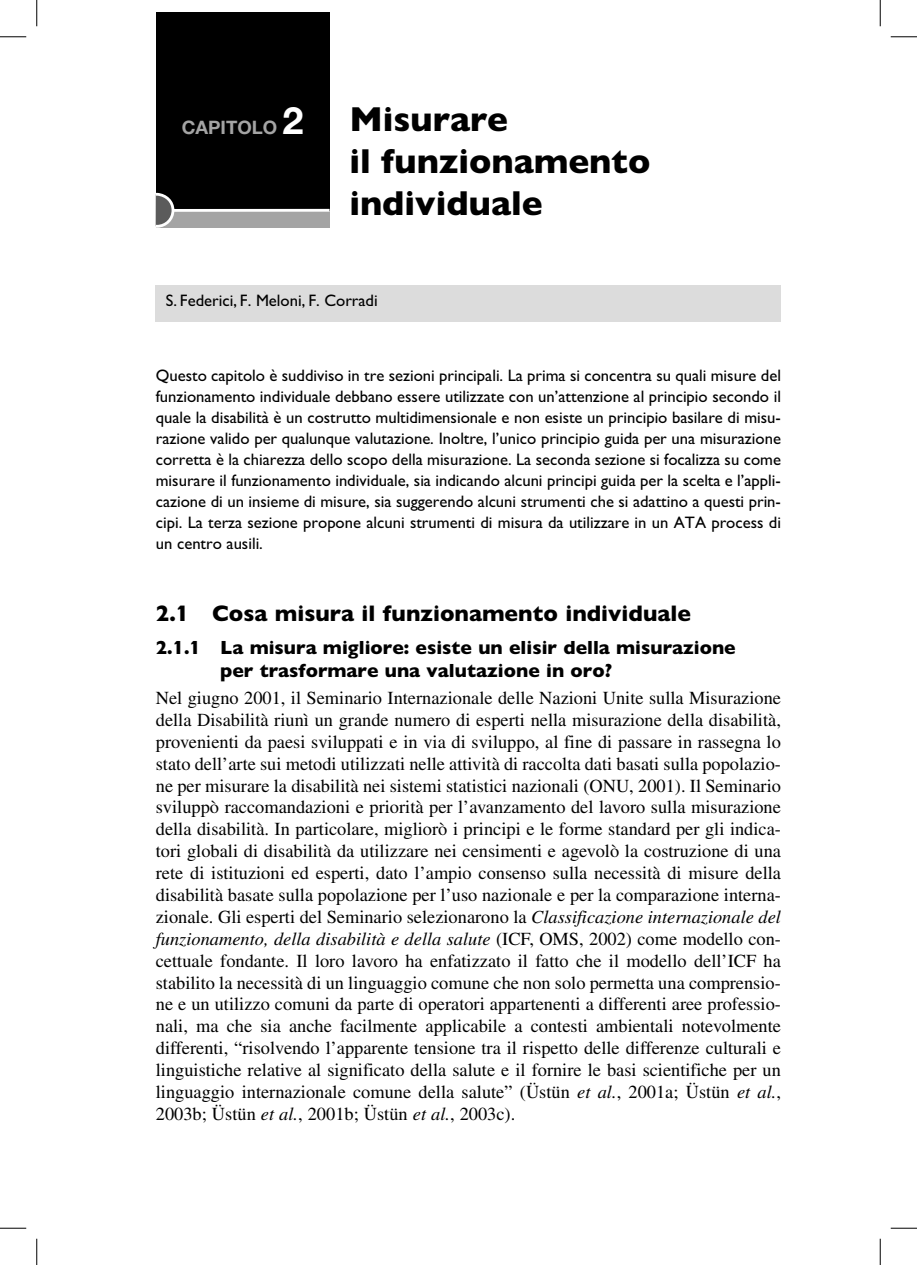
<style>
.page{position:relative;width:917px;height:1265px;background:#fff}
.page>*{position:absolute;margin:0;border:0;box-sizing:border-box;transform-origin:0 0}
.t1{font:700 35px/42px "PE Gill Sans";color:#000}
.t2{font:700 22.75px "PE Gill Sans";color:#000}
.t3{font:700 19.25px/23.1px "PE Gill Sans";color:#000}
.t4{font:700 18.55px "Helvetica Neue LT Std";color:#a4a4a4}
.t5{font:18.38px/21.9px "Times LT Std";color:#000;text-align:justify}
.t6{font:16.62px/21px "PE Gill Sans";color:#000;text-align:justify}
.s1{font-size:37.8px;color:#fff}
.s2{font-style:italic}
</style>
<div class="page">
<div style="left:156px;top:203px;width:174px;height:25px;background:#a4a4a4"></div>
<div style="left:156px;top:12px;width:174px;height:198px;background:#000"></div>
<hr style="left:173px;top:209px;width:157px;height:3px;background:#fff">
<svg style="left:155px;top:192px;width:21px;height:36px"></svg>
<div style="left:156px;top:285px;width:625px;height:36px;background:#dcdcdc"></div>
<svg style="left:0;top:36px;width:26px;height:1px"></svg>
<svg style="left:891px;top:36px;width:26px;height:1px"></svg>
<svg style="left:0;top:1227px;width:26px;height:1px"></svg>
<svg style="left:891px;top:1227px;width:26px;height:1px"></svg>
<svg style="left:36px;top:0;width:1px;height:26px"></svg>
<svg style="left:36px;top:1238px;width:1px;height:26px"></svg>
<svg style="left:880px;top:0;width:1px;height:26px"></svg>
<svg style="left:880px;top:1238px;width:1px;height:26px"></svg>
<p class="t4" style="left:182px;top:116px;width:328px">CAPITOLO <span class="s1">2</span> <sup>Misurare</sup></p>
<h1 class="t1" style="left:349px;top:140px;width:303px">il funzionamento individuale</h1>
<p class="t6" style="left:166px;top:290px;width:213px">S. Federici, F. Meloni, F. Corradi</p>
<p class="t6" style="left:156px;top:364px;width:627px">Questo capitolo è suddiviso in tre sezioni principali. La prima si concentra su quali misure del funzionamento individuale debbano essere utilizzate con un’attenzione al principio secondo il quale la disabilità è un costrutto multidimensionale e non esiste un principio basilare di misu&shy;razione valido per qualunque valutazione. Inoltre, l’unico principio guida per una misurazione corretta è la chiarezza dello scopo della misurazione. La seconda sezione si focalizza su come misurare il funzionamento individuale, sia indicando alcuni principi guida per la scelta e l’appli&shy;cazione di un insieme di misure, sia suggerendo alcuni strumenti che si adattino a questi prin&shy;cipi. La terza sezione propone alcuni strumenti di misura da utilizzare in un ATA process di un centro ausili.</p>
<p class="t2" style="left:156px;top:600px;width:537px">2.1 Cosa misura il funzionamento individuale</p>
<p class="t3" style="left:220px;top:635px;width:517px;text-indent:-64px">2.1.1 La misura migliore: esiste un elisir della misurazione per trasformare una valutazione in oro?</p>
<p class="t5" style="left:156px;top:686px;width:627px">Nel giugno 2001, il Seminario Internazionale delle Nazioni Unite sulla Misurazione della Disabilità riunì un grande numero di esperti nella misurazione della disabilità, provenienti da paesi sviluppati e in via di sviluppo, al fine di passare in rassegna lo stato dell’arte sui metodi utilizzati nelle attività di raccolta dati basati sulla popolazio&shy;ne per misurare la disabilità nei sistemi statistici nazionali (ONU, 2001). Il Seminario sviluppò raccomandazioni e priorità per l’avanzamento del lavoro sulla misurazione della disabilità. In particolare, migliorò i principi e le forme standard per gli indica&shy;tori globali di disabilità da utilizzare nei censimenti e agevolò la costruzione di una rete di istituzioni ed esperti, dato l’ampio consenso sulla necessità di misure della disabilità basate sulla popolazione per l’uso nazionale e per la comparazione interna&shy;zionale. Gli esperti del Seminario selezionarono la <span class="s2">Classificazione internazionale del funzionamento, della disabilità e della salute</span> (ICF, OMS, 2002) come modello con&shy;cettuale fondante. Il loro lavoro ha enfatizzato il fatto che il modello dell’ICF ha stabilito la necessità di un linguaggio comune che non solo permetta una comprensio&shy;ne e un utilizzo comuni da parte di operatori appartenenti a differenti aree professio&shy;nali, ma che sia anche facilmente applicabile a contesti ambientali notevolmente differenti, “risolvendo l’apparente tensione tra il rispetto delle differenze culturali e linguistiche relative al significato della salute e il fornire le basi scientifiche per un linguaggio internazionale comune della salute” (Üstün <span class="s2">et al.</span>, 2001a; Üstün <span class="s2">et al.</span>, 2003b; Üstün <span class="s2">et al.</span>, 2001b; Üstün <span class="s2">et al.</span>, 2003c).</p>
</div>
